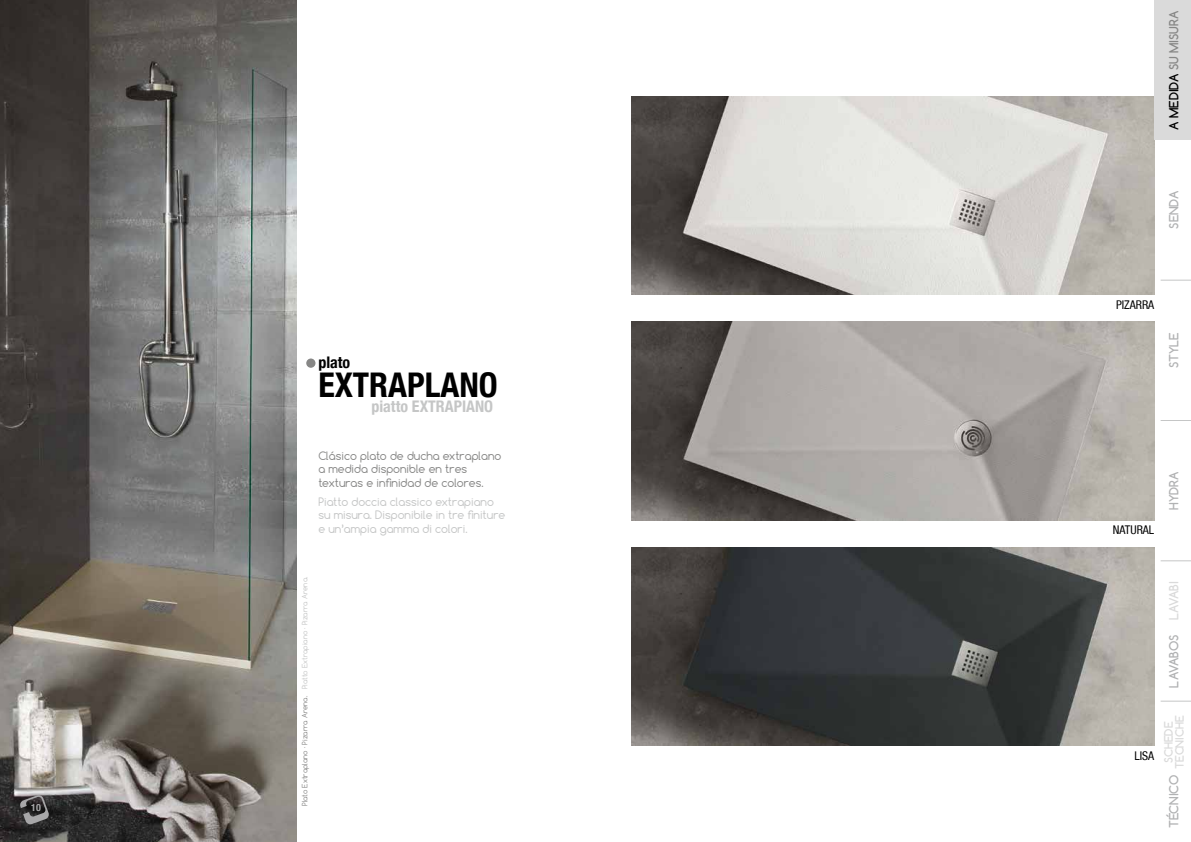
<style>
.page{position:relative;width:1191px;height:842px;background:#fff}
.page>*{position:absolute;margin:0;border:0;box-sizing:border-box;transform-origin:0 0}
.t1{font:700 condensed 34px "Helvetica Neue LT";color:#000}
.t2{font:700 condensed 16px "Helvetica Neue LT";color:#c5c6c6}
.t3{font:700 condensed 16px "Helvetica Neue LT";color:#000}
.t4{font:700 12px "Comfortaa";color:#b1b2b3}
.t5{font:condensed 12px "Helvetica Neue LT";color:#000}
.t6{font:700 12px "Comfortaa";color:#878786}
.t7{font:700 12px "Comfortaa";color:#dadada}
.t8{font:11px/13.2px "Comfortaa";color:#c5c6c6}
.t9{font:11px/13.2px "Comfortaa";color:#878786}
.t10{font:700 11px/11px "Comfortaa";color:#dadada;text-align:center}
.t11{font:700 condensed 10px "Helvetica Neue LT";color:#a7a7a8}
.t12{font:7px "Comfortaa";color:#c5c6c6}
.t13{font:7px "Comfortaa";color:#878786}
.s1{color:#000}
</style>
<div class="page">
<img style="left:0;top:0;width:296px;height:842px">
<img style="left:631px;top:96px;width:524px;height:199px">
<img style="left:631px;top:322px;width:524px;height:198px">
<img style="left:631px;top:547px;width:524px;height:199px">
<div style="left:306px;top:358px;width:9px;height:10px;background:#878786;border-radius:50%"></div>
<hr style="left:1160px;top:560px;width:31px;height:1px;background:#c5c6c6">
<hr style="left:1160px;top:280px;width:31px;height:1px;background:#c5c6c6">
<hr style="left:1160px;top:701px;width:31px;height:1px;background:#c5c6c6">
<hr style="left:1160px;top:420px;width:31px;height:1px;background:#c5c6c6">
<div style="left:1155px;top:0;width:36px;height:140px;background:#dadada"></div>
<svg style="left:19px;top:794px;width:30px;height:31px"></svg>
<p class="t11" style="left:31px;top:801px;width:11px">10</p>
<h2 class="t3" style="left:318px;top:352px;width:33px">plato</h2>
<h1 class="t1" style="left:318px;top:365px;width:181px">EXTRAPLANO</h1>
<h2 class="t2" style="left:371px;top:397px;width:123px">piatto EXTRAPIANO</h2>
<p class="t9" style="left:318px;top:449px;width:184px">Clásico plato de ducha extraplano a medida disponible en tres texturas e infinidad de colores.</p>
<p class="t8" style="left:318px;top:495px;width:189px">Piatto doccia classico extrapiano su misura. Disponibile in tre finiture e un’ampia gamma di colori.</p>
<p class="t12" style="left:300px;top:689px;width:114px;rotate:-90deg">Piatto Extrapiano · Pizarra Arena.</p>
<p class="t13" style="left:300px;top:806px;width:112px;rotate:-90deg">Plato Extraplano · Pizarra Arena.</p>
<p class="t6" style="left:1166px;top:130px;width:121px;rotate:-90deg"><span class="s1">A MEDIDA</span> SU MISURA</p>
<p class="t4" style="left:1166px;top:229px;width:39px;rotate:-90deg">SENDA</p>
<p class="t5" style="left:1116px;top:298px;width:40px">PIZARRA</p>
<p class="t4" style="left:1166px;top:368px;width:38px;rotate:-90deg">STYLE</p>
<p class="t5" style="left:1112px;top:523px;width:43px">NATURAL</p>
<p class="t4" style="left:1166px;top:510px;width:40px;rotate:-90deg">HYDRA</p>
<p class="t7" style="left:1166px;top:620px;width:41px;rotate:-90deg">LAVABI</p>
<p class="t4" style="left:1166px;top:687px;width:54px;rotate:-90deg">LAVABOS</p>
<p class="t5" style="left:1134px;top:749px;width:21px">LISA</p>
<p class="t10" style="left:1163px;top:769px;width:55px;rotate:-90deg">SCHEDE<br>TECNICHE</p>
<p class="t4" style="left:1166px;top:828px;width:55px;rotate:-90deg">TÉCNICO</p>
</div>
